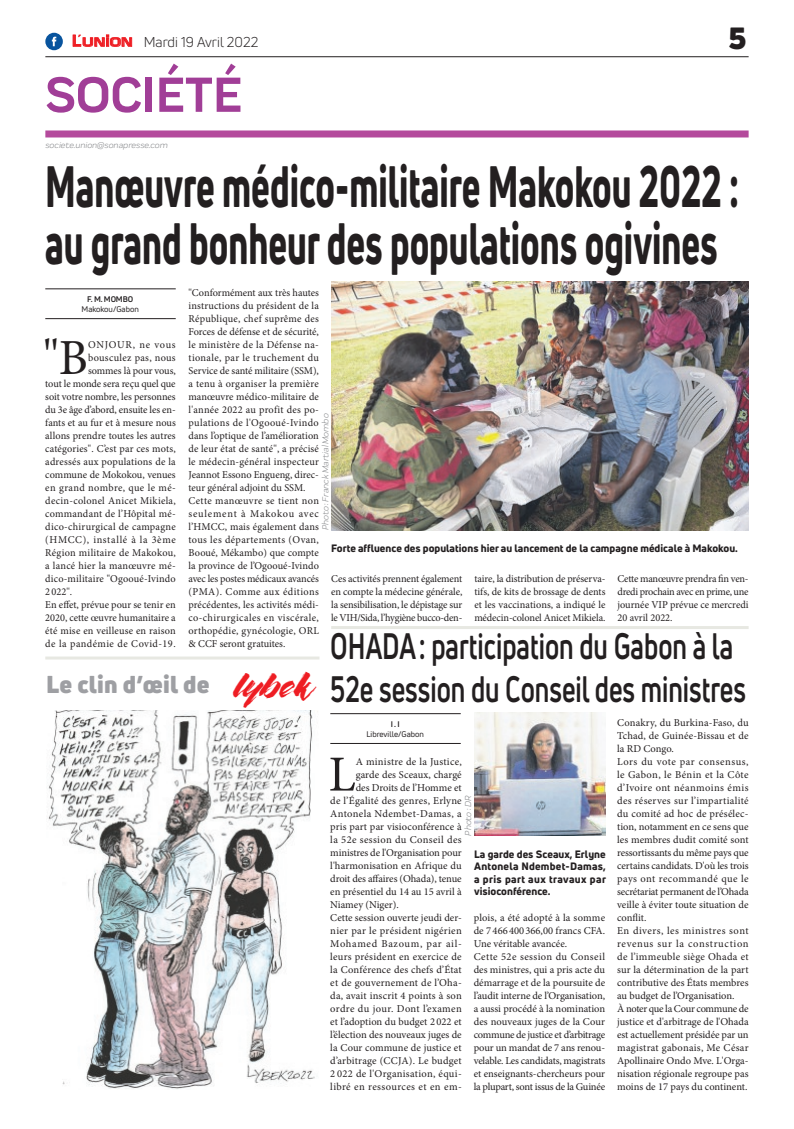
<style>
.page{position:relative;width:794px;height:1129px;background:#fff}
.page>*{position:absolute;margin:0;border:0;box-sizing:border-box;transform-origin:0 0}
.t1{font:800 57px/57px "Uni Neue";color:#231f20;scale:.62 1}
.t2{font:700 51px "Praktika";color:#a13e97}
.t3{font:50.5px "Minion Pro";color:#231f20}
.t4{font:700 36px/43.2px "Uni Neue";color:#231f20;scale:.72 1}
.t5{font:900 30px "Uni Neue";color:#231f20}
.t6{font:900 23.9px "Uni Neue";letter-spacing:.01em;color:#9e9fa3}
.t7{font:14px "Uni Neue";color:#231f20}
.t8{font:10.5px/13px "Minion Pro";letter-spacing:.005em;color:#231f20}
.t9{font:800 10.5px/12.6px "Uni Neue";color:#231f20;text-align:justify}
.t10{font:10.5px "Minion Pro";letter-spacing:.025em;color:#231f20}
.t11{font:10.5px "Minion Pro";letter-spacing:.03em;color:#231f20}
.t12{font:10.5px "Minion Pro";letter-spacing:.04em;color:#231f20}
.t13{font:10.5px "Minion Pro";letter-spacing:.035em;color:#231f20}
.t14{font:10.5px "Minion Pro";letter-spacing:.06em;color:#231f20}
.t15{font:10.5px "Minion Pro";letter-spacing:.065em;color:#231f20}
.t16{font:italic 9px "Praktika";color:#818386}
.t17{font:8px "Uni Neue";color:#231f20}
.t18{font:700 8px "Uni Neue";letter-spacing:-.02em;color:#231f20}
.s1{font-family:"Eurostile";font-weight:600;font-size:15px;color:#ee1d23}
.s2{font-family:"Eurostile";font-weight:600;font-size:11.4px;color:#ee1d23}
.s3{font-family:"The Flower City";font-weight:400;font-size:37.7px;color:#ee1d23}
</style>
<div class="page">
<hr style="left:45px;top:56px;width:703px;height:1px;background:#231f20">
<div style="left:45px;top:130px;width:703px;height:7px;background:#b44a9c"></div>
<svg style="left:72px;top:34px;width:60px;height:13px"></svg>
<div style="left:45px;top:33px;width:18px;height:17px;background:#08549e;border-radius:50%"></div>
<svg style="left:52px;top:37px;width:4px;height:9px"></svg>
<hr style="left:45px;top:656px;width:274px;height:3px;background:#e7e8e2">
<img style="left:48px;top:710px;width:270px;height:378px">
<hr style="left:45px;top:318px;width:131px;height:1px;background:#231f20">
<hr style="left:45px;top:288px;width:131px;height:1px;background:#231f20">
<hr style="left:330px;top:742px;width:131px;height:1px;background:#231f20">
<hr style="left:330px;top:713px;width:131px;height:1px;background:#231f20">
<img style="left:331px;top:282px;width:417px;height:248px">
<img style="left:474px;top:712px;width:131px;height:123px">
<hr style="left:331px;top:626px;width:417px;height:3px;background:#e7e8e2">
<h3 class="t7" style="left:72px;top:33px;width:188px"><span class="s1">L</span><span class="s2">UNION</span> Mardi 19 Avril 2022</h3>
<h2 class="t2" style="left:45px;top:54px;width:198px">SOCIÉTÉ</h2>
<p class="t16" style="left:45px;top:139px;width:124px">societe.union@sonapresse.com</p>
<h3 class="t5" style="left:728px;top:17px;width:19px">5</h3>
<h1 class="t1" style="left:45px;top:157px;width:1120px">Manœuvre médico-militaire Makokou 2022 : au grand bonheur des populations ogivines</h1>
<p class="t18" style="left:87px;top:294px;width:47px">F. M. MOMBO</p>
<p class="t17" style="left:82px;top:304px;width:59px">Makokou/Gabon</p>
<p class="t8" style="left:188px;top:286px;width:132px">''Conformément aux très hautes instructions du président de la<br>République, chef suprême des<br>Forces de défense et de sécurité, le ministère de la Défense na&shy;tionale, par le truchement du<br>Service de santé militaire (SSM), a tenu à organiser la première manœuvre médico-militaire de l'année 2022 au profit des po&shy;pulations de l'Ogooué-Ivindo dans l’optique de l’amélioration de leur état de santé'', a précisé le médecin-général inspecteur<br>Jeannot Essono Engueng, direc&shy;teur général adjoint du SSM.<br>Cette manœuvre se tient non seulement à Makokou avec l’HMCC, mais également dans tous les départements (Ovan,<br>Booué, Mékambo) que compte la province de l’Ogooué-Ivindo avec les postes médicaux avancés (PMA). Comme aux éditions précédentes, les activités médi&shy;co-chirurgicales en viscérale, orthopédie, gynécologie, ORL &amp; CCF seront gratuites.</p>
<h3 class="t3" style="left:43px;top:324px;width:46px">"B</h3>
<p class="t15" style="left:88px;top:338px;width:89px">ONJOUR, ne vous</p>
<p class="t11" style="left:88px;top:351px;width:89px">bousculez pas, nous</p>
<p class="t8" style="left:88px;top:364px;width:89px">sommes là pour vous,</p>
<p class="t8" style="left:45px;top:377px;width:132px">tout le monde sera reçu quel que</p>
<p class="t8" style="left:45px;top:390px;width:132px">soit votre nombre, les personnes</p>
<p class="t8" style="left:45px;top:403px;width:132px">du 3e âge d’abord, ensuite les en-</p>
<p class="t8" style="left:45px;top:416px;width:132px">fants et au fur et à mesure nous</p>
<p class="t8" style="left:45px;top:429px;width:132px">allons prendre toutes les autres</p>
<p class="t8" style="left:45px;top:442px;width:132px">catégories". C’est par ces mots,</p>
<p class="t8" style="left:45px;top:455px;width:132px">adressés aux populations de la</p>
<p class="t8" style="left:45px;top:468px;width:132px">commune de Mokokou, venues</p>
<p class="t13" style="left:45px;top:481px;width:132px">en grand nombre, que le mé-</p>
<p class="t11" style="left:45px;top:494px;width:132px">decin-colonel Anicet Mikiela,</p>
<p class="t8" style="left:45px;top:507px;width:132px">commandant de l’Hôpital mé-</p>
<p class="t10" style="left:45px;top:520px;width:132px">dico-chirurgical de campagne</p>
<p class="t14" style="left:45px;top:533px;width:132px">(HMCC), installé à la 3ème</p>
<p class="t10" style="left:45px;top:546px;width:132px">Région militaire de Makokou,</p>
<p class="t10" style="left:45px;top:559px;width:132px">a lancé hier la manœuvre mé-</p>
<p class="t8" style="left:45px;top:572px;width:132px">dico-militaire "Ogooué-Ivindo</p>
<p class="t8" style="left:45px;top:585px;width:28px">2 022''.</p>
<p class="t8" style="left:45px;top:598px;width:132px">En effet, prévue pour se tenir en</p>
<p class="t8" style="left:45px;top:611px;width:132px">2020, cette œuvre humanitaire a</p>
<p class="t8" style="left:45px;top:624px;width:132px">été mise en veilleuse en raison</p>
<p class="t12" style="left:45px;top:637px;width:132px">de la pandémie de Covid-19.</p>
<p class="t16" style="left:319px;top:530px;width:118px;rotate:-90deg">Photo : Franck Martial Mombo</p>
<p class="t9" style="left:331px;top:542px;width:408px">Forte affluence des populations hier au lancement de la campagne médicale à Makokou.</p>
<p class="t8" style="left:331px;top:572px;width:133px;text-align:justify">Ces activités prennent également en compte la médecine générale, la sensibilisation, le dépistage sur le VIH/Sida, l’hygiène bucco-den-</p>
<p class="t8" style="left:474px;top:572px;width:133px;text-align:justify">taire, la distribution de préserva&shy;tifs, de kits de brossage de dents et les vaccinations, a indiqué le médecin-colonel Anicet Mikiela.</p>
<p class="t8" style="left:617px;top:572px;width:133px;text-align:justify">Cette manœuvre prendra fin ven&shy;dredi prochain avec en prime, une journée VIP prévue ce mercredi 20 avril 2022.</p>
<h3 class="t4" style="left:330px;top:623px;width:579px">OHADA: participation du Gabon à la<br>52e session du Conseil des ministres</h3>
<p class="t18" style="left:391px;top:718px;width:10px">I . I</p>
<p class="t17" style="left:366px;top:729px;width:59px">Libreville/Gabon</p>
<h3 class="t6" style="left:46px;top:668px;width:265px">Le clin d’œil de <span class="s3">lybek</span></h3>
<p class="t8" style="left:617px;top:715px;width:133px">Conakry, du Burkina-Faso, du<br>Tchad, de Guinée-Bissau et de la RD Congo.<br>Lors du vote par consensus, le Gabon, le Bénin et la Côte d’Ivoire ont néanmoins émis des réserves sur l’impartialité du comité ad hoc de présélec&shy;tion, notamment en ce sens que les membres dudit comité sont ressortissants du même pays que certains candidats. D'où les trois pays ont recommandé que le secrétariat permanent de l’Ohada veille à éviter toute situation de conflit.<br>En divers, les ministres sont revenus sur la construction de l’immeuble siège Ohada et sur la détermination de la part contributive des États membres au budget de l’Organisation.<br>À noter que la Cour commune de justice et d'arbitrage de l'Ohada est actuellement présidée par un magistrat gabonais, Me César<br>Apollinaire Ondo Mve. L'Orga&shy;nisation régionale regroupe pas moins de 17 pays du continent.</p>
<h3 class="t3" style="left:328px;top:740px;width:29px">L</h3>
<p class="t10" style="left:356px;top:754px;width:108px">A ministre de la Justice,</p>
<p class="t8" style="left:356px;top:767px;width:108px">garde des Sceaux, chargé</p>
<p class="t8" style="left:356px;top:780px;width:108px">des Droits de l’Homme et</p>
<p class="t8" style="left:330px;top:793px;width:133px">de l’Égalité des genres, Erlyne</p>
<p class="t11" style="left:330px;top:806px;width:133px">Antonela Ndembet-Damas, a</p>
<p class="t8" style="left:330px;top:819px;width:133px">pris part par visioconférence à</p>
<p class="t13" style="left:330px;top:832px;width:133px">la 52e session du Conseil des</p>
<p class="t8" style="left:330px;top:845px;width:133px">ministres de l'Organisation pour</p>
<p class="t8" style="left:330px;top:858px;width:133px">l'harmonisation en Afrique du</p>
<p class="t8" style="left:330px;top:871px;width:133px">droit des affaires (Ohada), tenue</p>
<p class="t8" style="left:330px;top:884px;width:133px">en présentiel du 14 au 15 avril à</p>
<p class="t8" style="left:330px;top:897px;width:70px">Niamey (Niger).</p>
<p class="t8" style="left:330px;top:910px;width:133px">Cette session ouverte jeudi der-</p>
<p class="t11" style="left:330px;top:923px;width:133px">nier par le président nigérien</p>
<p class="t14" style="left:330px;top:936px;width:133px">Mohamed Bazoum, par ail-</p>
<p class="t10" style="left:330px;top:949px;width:133px">leurs président en exercice de</p>
<p class="t8" style="left:330px;top:962px;width:133px">la Conférence des chefs d’État</p>
<p class="t8" style="left:330px;top:975px;width:133px">et de gouvernement de l’Oha-</p>
<p class="t8" style="left:330px;top:988px;width:133px">da, avait inscrit 4 points à son</p>
<p class="t11" style="left:330px;top:1001px;width:133px">ordre du jour. Dont l’examen</p>
<p class="t8" style="left:330px;top:1014px;width:133px">et l’adoption du budget 2 022 et</p>
<p class="t8" style="left:330px;top:1027px;width:133px">l’élection des nouveaux juges de</p>
<p class="t8" style="left:330px;top:1040px;width:133px">la Cour commune de justice et</p>
<p class="t8" style="left:330px;top:1053px;width:133px">d’arbitrage (CCJA). Le budget</p>
<p class="t10" style="left:330px;top:1066px;width:133px">2 022 de l'Organisation, équi-</p>
<p class="t12" style="left:330px;top:1079px;width:133px">libré en ressources et en em-</p>
<p class="t16" style="left:462px;top:835px;width:41px;rotate:-90deg">Photo : DR</p>
<p class="t9" style="left:474px;top:847px;width:133px">La garde des Sceaux, Erlyne Antonela Ndembet-Damas, a pris part aux travaux par visioconférence.</p>
<p class="t8" style="left:474px;top:910px;width:133px">plois, a été adopté à la somme de 7 466 400 366,00 francs CFA.<br>Une véritable avancée.<br>Cette 52e session du Conseil des ministres, qui a pris acte du démarrage et de la poursuite de l’audit interne de l’Organisation, a aussi procédé à la nomination des nouveaux juges de la Cour commune de justice et d’arbitrage pour un mandat de 7 ans renou&shy;velable. Les candidats, magistrats et enseignants-chercheurs pour la plupart, sont issus de la Guinée</p>
</div>
